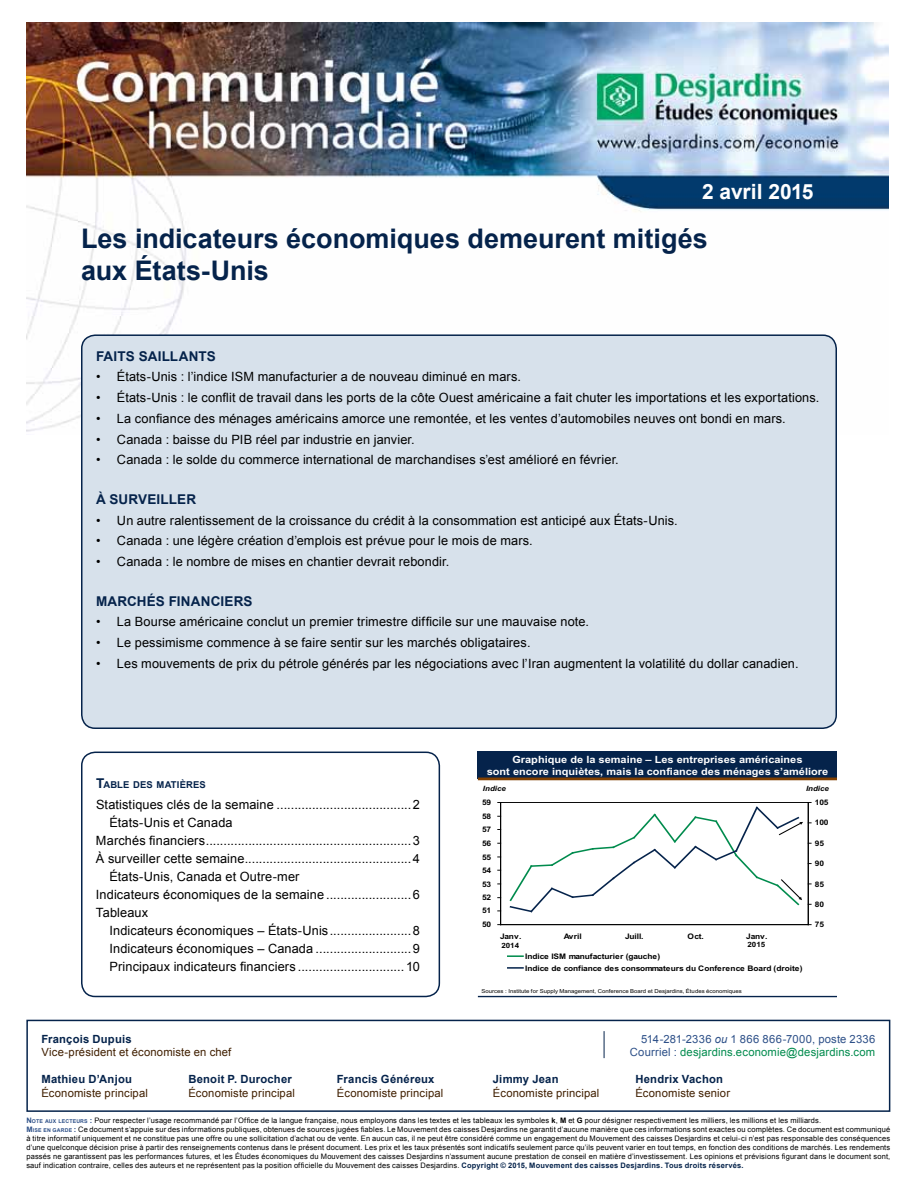
<style>
.page{position:relative;width:918px;height:1188px;background:#fff}
.page>*{position:absolute;margin:0;border:0;box-sizing:border-box;transform-origin:0 0}
.t1{font:700 27px/32.4px "Arial";color:#05234b}
.t2{font:700 21px "Arial";letter-spacing:-.01em;color:#fff}
.t3{font:700 13.5px "Arial";letter-spacing:.015em;color:#05234b}
.t4{font:12.75px "Arial";letter-spacing:.01em;color:#000}
.t5{font:11.25px "Arial";letter-spacing:.015em;color:#401f00}
.t6{font:700 11.25px "Arial";letter-spacing:.02em;color:#05234b}
.t7{font:11.25px "Arial";letter-spacing:.015em;color:#008b4d}
.t8{font:11.25px "Arial";letter-spacing:.015em;color:#2d5088}
.t9{font:700 10.05px/12px "Arial";color:#fff;text-align:center;scale:1.1 1}
.t10{font:700 9.45px "Arial";letter-spacing:.01em;color:#05234b}
.t11{font:700 7.65px/11.7px "Arial";letter-spacing:-.01em;color:#000;scale:1.1 1}
.t12{font:7.5px/9px "Arial";letter-spacing:.02em;color:#000}
.t13{font:italic 700 7.2px "Arial";color:#000;scale:1.1 1}
.t14{font:700 7.2px "Arial";color:#000;scale:1.1 1}
.t15{font:5.4px "Arial";letter-spacing:.005em;color:#000;scale:1.1 1}
.s1{font-size:13.5px}
.s2{font-style:italic}
.s3{color:#2d5088}
.s4{font-weight:700;color:#2d5088}
.s5{font-weight:700;font-size:5.25px;color:#2d5088}
.s6{font-weight:700}
.s7{font-weight:700;color:#05234b}
</style>
<div class="page">
<img style="left:26px;top:23px;width:862px;height:409px">
<svg style="left:26px;top:1019px;width:865px;height:93px"></svg>
<svg style="left:604px;top:1031px;width:1px;height:27px"></svg>
<div style="left:82px;top:335px;width:754px;height:393px;background:#d7e1eb;border-radius:14px"></div>
<div style="left:81px;top:334px;width:756px;height:395px;border:2px solid #05234b;border-radius:14px"></div>
<div style="left:81px;top:752px;width:359px;height:245px;border:2px solid #05234b;border-radius:14px"></div>
<div style="left:478px;top:751px;width:359px;height:28px;background:#05234b"></div>
<hr style="left:478px;top:777px;width:359px;height:3px;background:#803f00">
<hr style="left:478px;top:996px;width:359px;height:1px;background:#05234b">
<hr style="left:501px;top:802px;width:307px;height:1px;background:#000">
<hr style="left:500px;top:803px;width:1px;height:122px;background:#000">
<hr style="left:501px;top:924px;width:307px;height:1px;background:#000">
<hr style="left:808px;top:803px;width:1px;height:122px;background:#000">
<svg style="left:508px;top:955px;width:15px;height:2px"></svg>
<svg style="left:508px;top:967px;width:15px;height:2px"></svg>
<svg style="left:508px;top:802px;width:303px;height:112px"></svg>
<h2 class="t2" style="left:702px;top:178px;width:113px">2 avril 2015</h2>
<h1 class="t1" style="left:81px;top:223px;width:628px">Les indicateurs économiques demeurent mitigés aux États-Unis</h1>
<p class="t3" style="left:96px;top:347px;width:76px">Faits sailla</p>
<p class="t3" style="left:189px;top:347px;width:29px">nts</p>
<p class="t4" style="left:96px;top:369px;width:427px">• États-Unis : l’indice ISM manufacturier a de nouveau diminué en mars.</p>
<p class="t4" style="left:96px;top:389px;width:725px">• États-Unis : le conflit de travail dans les ports de la côte Ouest américaine a fait chuter les importations et les exportations.</p>
<p class="t4" style="left:96px;top:410px;width:691px">• La confiance des ménages américains amorce une remontée, et les ventes d’automobiles neuves ont bondi en mars.</p>
<p class="t4" style="left:96px;top:431px;width:320px">• Canada : baisse du PIB réel par industrie en janvier.</p>
<p class="t4" style="left:96px;top:451px;width:524px">• Canada : le solde du commerce international de marchandises s’est amélioré en février.</p>
<p class="t3" style="left:96px;top:490px;width:102px">À surveiller</p>
<p class="t4" style="left:96px;top:512px;width:583px">• Un autre ralentissement de la croissance du crédit à la consommation est anticipé aux États-Unis.</p>
<p class="t4" style="left:96px;top:532px;width:438px">• Canada : une légère création d’emplois est prévue pour le mois de mars.</p>
<p class="t4" style="left:96px;top:553px;width:355px">• Canada : le nombre de mises en chantier devrait rebondir.</p>
<p class="t3" style="left:96px;top:592px;width:42px">Marché</p>
<p class="t3" style="left:156px;top:592px;width:98px">s financiers</p>
<p class="t4" style="left:96px;top:613px;width:494px">• La Bourse américaine conclut un premier trimestre difficile sur une mauvaise note.</p>
<p class="t4" style="left:96px;top:634px;width:436px">• Le pessimisme commence à se faire sentir sur les marchés obligataires.</p>
<p class="t4" style="left:96px;top:655px;width:704px">• Les mouvements de prix du pétrole générés par les négociations avec l’Iran augmentent la volatilité du dollar canadien.</p>
<p class="t10" style="left:96px;top:778px;width:111px"><span class="s1">T</span>ABLE DES MATIÈRES</p>
<p class="t4" style="left:96px;top:796px;width:325px">Statistiques clés de la semaine ......................................2</p>
<p class="t4" style="left:109px;top:814px;width:125px">États-Unis et Canada</p>
<p class="t4" style="left:96px;top:832px;width:326px">Marchés financiers..........................................................3</p>
<p class="t4" style="left:96px;top:850px;width:326px">À surveiller cette semaine...............................................4</p>
<p class="t4" style="left:109px;top:868px;width:192px">États-Unis, Canada et Outre-mer</p>
<p class="t4" style="left:96px;top:886px;width:326px">Indicateurs économiques de la semaine ........................6</p>
<p class="t4" style="left:96px;top:904px;width:54px">Tableaux</p>
<p class="t4" style="left:109px;top:922px;width:312px">Indicateurs économiques – États-Unis.......................8</p>
<p class="t4" style="left:109px;top:940px;width:312px">Indicateurs économiques – Canada ...........................9</p>
<p class="t4" style="left:109px;top:958px;width:312px">Principaux indicateurs financiers .............................. 10</p>
<p class="t9" style="left:487px;top:754px;width:312px">Graphique de la semaine – Les entreprises américaines<br>sont encore inquiètes, mais la confiance des ménages s’améliore</p>
<p class="t13" style="left:483px;top:784px;width:22px">Indice</p>
<p class="t13" style="left:806px;top:784px;width:22px">Indice</p>
<p class="t11" style="left:482px;top:797px;width:10px">59</p>
<p class="t11" style="left:482px;top:810px;width:10px">58</p>
<p class="t11" style="left:482px;top:824px;width:10px">57</p>
<p class="t11" style="left:482px;top:837px;width:10px">56</p>
<p class="t11" style="left:482px;top:851px;width:10px">55</p>
<p class="t11" style="left:482px;top:864px;width:10px">54</p>
<p class="t11" style="left:482px;top:878px;width:10px">53</p>
<p class="t11" style="left:482px;top:892px;width:10px">52</p>
<p class="t11" style="left:482px;top:905px;width:10px">51</p>
<p class="t11" style="left:482px;top:919px;width:10px">50</p>
<p class="t11" style="left:500px;top:931px;width:21px">Janv.</p>
<p class="t11" style="left:564px;top:931px;width:18px">Avril</p>
<p class="t11" style="left:625px;top:931px;width:18px">Juill.</p>
<p class="t11" style="left:688px;top:931px;width:16px">Oct.</p>
<p class="t11" style="left:746px;top:931px;width:21px">Janv.</p>
<p class="t14" style="left:501px;top:941px;width:18px">2014</p>
<p class="t14" style="left:748px;top:941px;width:18px">2015</p>
<p class="t11" style="left:525px;top:951px;width:254px">Indice ISM manufacturier (gauche)<br>Indice de confiance des consommateurs du Conference Board (droite)</p>
<p class="t15" style="left:481px;top:988px;width:238px">Sources : Institute for Supply Management, Conference Board et Desjardins, Études économiques</p>
<p class="t11" style="left:815px;top:797px;width:14px">105</p>
<p class="t11" style="left:815px;top:817px;width:14px">100</p>
<p class="t11" style="left:815px;top:837px;width:10px">95</p>
<p class="t11" style="left:815px;top:858px;width:10px">90</p>
<p class="t11" style="left:815px;top:878px;width:10px">85</p>
<p class="t11" style="left:815px;top:898px;width:10px">80</p>
<p class="t11" style="left:815px;top:919px;width:10px">75</p>
<p class="t6" style="left:41px;top:1032px;width:92px">François Dupuis</p>
<p class="t8" style="left:641px;top:1032px;width:236px">514-281-2336 <span class="s2">ou</span> 1 866 866-7000, poste 2336</p>
<p class="t5" style="left:41px;top:1045px;width:192px">Vice-président et économiste en chef</p>
<p class="t7" style="left:630px;top:1045px;width:247px"><span class="s3">Courriel :</span> desjardins.economie@desjardins.com</p>
<p class="t6" style="left:41px;top:1072px;width:92px">Mathieu D’Anjou</p>
<p class="t6" style="left:188px;top:1072px;width:105px">Benoit P. Durocher</p>
<p class="t6" style="left:337px;top:1072px;width:99px">Francis Généreux</p>
<p class="t6" style="left:493px;top:1072px;width:67px">Jimmy Jean</p>
<p class="t6" style="left:635px;top:1072px;width:89px">Hendrix Vachon</p>
<p class="t5" style="left:41px;top:1086px;width:108px">Économiste principal</p>
<p class="t5" style="left:188px;top:1086px;width:108px">Économiste principal</p>
<p class="t5" style="left:337px;top:1086px;width:108px">Économiste principal</p>
<p class="t5" style="left:493px;top:1086px;width:108px">Économiste principal</p>
<p class="t5" style="left:635px;top:1086px;width:96px">Économiste senior</p>
<p class="t12" style="left:26px;top:1116px;width:865px"><span class="s4">N</span><span class="s5">OTE AUX LECTEURS</span> <span class="s4">:</span> Pour respecter l’usage recommandé par l’Office de la langue française, nous employons dans les textes et les tableaux les symboles <span class="s6">k</span>, <span class="s6">M</span> et <span class="s6">G</span> pour désigner respectivement les milliers, les millions et les milliards.<br><span class="s4">M</span><span class="s5">ISE EN GARDE</span> <span class="s4">:</span> Ce document s’appuie sur des informations publiques, obtenues de sources jugées fiables. Le Mouvement des caisses Desjardins ne garantit d’aucune manière que ces informations sont exactes ou complètes. Ce document est communiqué à titre informatif uniquement et ne constitue pas une offre ou une sollicitation d’achat ou de vente. En aucun cas, il ne peut être considéré comme un engagement du Mouvement des caisses Desjardins et celui-ci n’est pas responsable des conséquences d’une quelconque décision prise à partir des renseignements contenus dans le présent document. Les prix et les taux présentés sont indicatifs seulement parce qu’ils peuvent varier en tout temps, en fonction des conditions de marchés. Les rendements passés ne garantissent pas les performances futures, et les Études économiques du Mouvement des caisses Desjardins n’assument aucune prestation de conseil en matière d’investissement. Les opinions et prévisions figurant dans le document sont, sauf indication contraire, celles des auteurs et ne représentent pas la position officielle du Mouvement des caisses Desjardins. <span class="s7">Copyright © 2015, Mouvement des caisses Desjardins. Tous droits réservés.</span></p>
</div>
